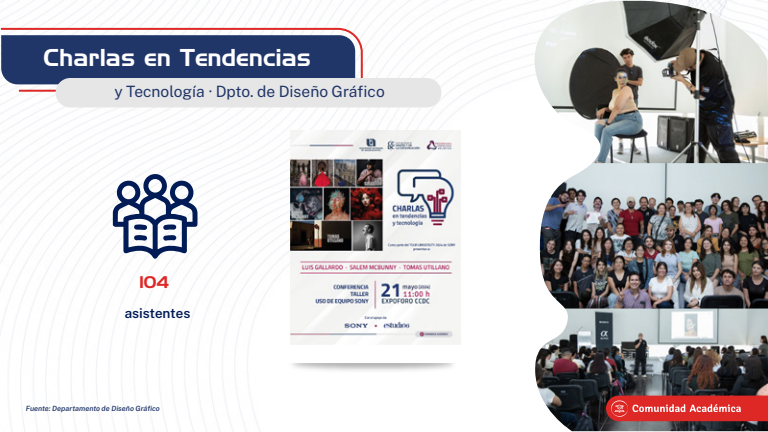
<style>
.page{position:relative;width:768px;height:432px;background:#fff}
.page>*{position:absolute;margin:0;border:0;box-sizing:border-box;transform-origin:0 0}
.t1{font:23.6px "Handel Gothic";color:#fff}
.t2{font:16.4px "Handel Gothic";color:#de2826}
.t3{font:100 15.6px "Public Sans";color:#203568}
.t4{font:600 13.6px "Public Sans";letter-spacing:-.005em;color:#001b56}
.t5{font:italic 600 7.2px "Public Sans";color:#203568}
</style>
<div class="page">
<svg style="left:0;top:27px;width:364px;height:66px;background:#4c557d"></svg>
<div style="left:56px;top:78px;width:385px;height:29px;background:#e6e6e6;border-radius:15px"></div>
<img style="left:535px;top:309px;width:233px;height:122px">
<img style="left:539px;top:163px;width:229px;height:146px">
<img style="left:527px;top:1px;width:241px;height:162px">
<svg style="left:113px;top:173px;width:85px;height:86px"></svg>
<img style="left:290px;top:130px;width:171px;height:214px">
<svg style="left:606px;top:396px;width:162px;height:25px;background:#dd3b3a"></svg>
<h1 class="t1" style="left:44px;top:47px;width:269px">Charlas en Tendencias</h1>
<h3 class="t3" style="left:114px;top:80px;width:272px">y Tecnología · Dpto. de Diseño Gráfico</h3>
<h2 class="t2" style="left:140px;top:274px;width:31px">104</h2>
<h3 class="t4" style="left:125px;top:303px;width:67px">asistentes</h3>
<p class="t5" style="left:26px;top:403px;width:135px">Fuente: Departamento de Diseño Gráfico</p>
</div>
